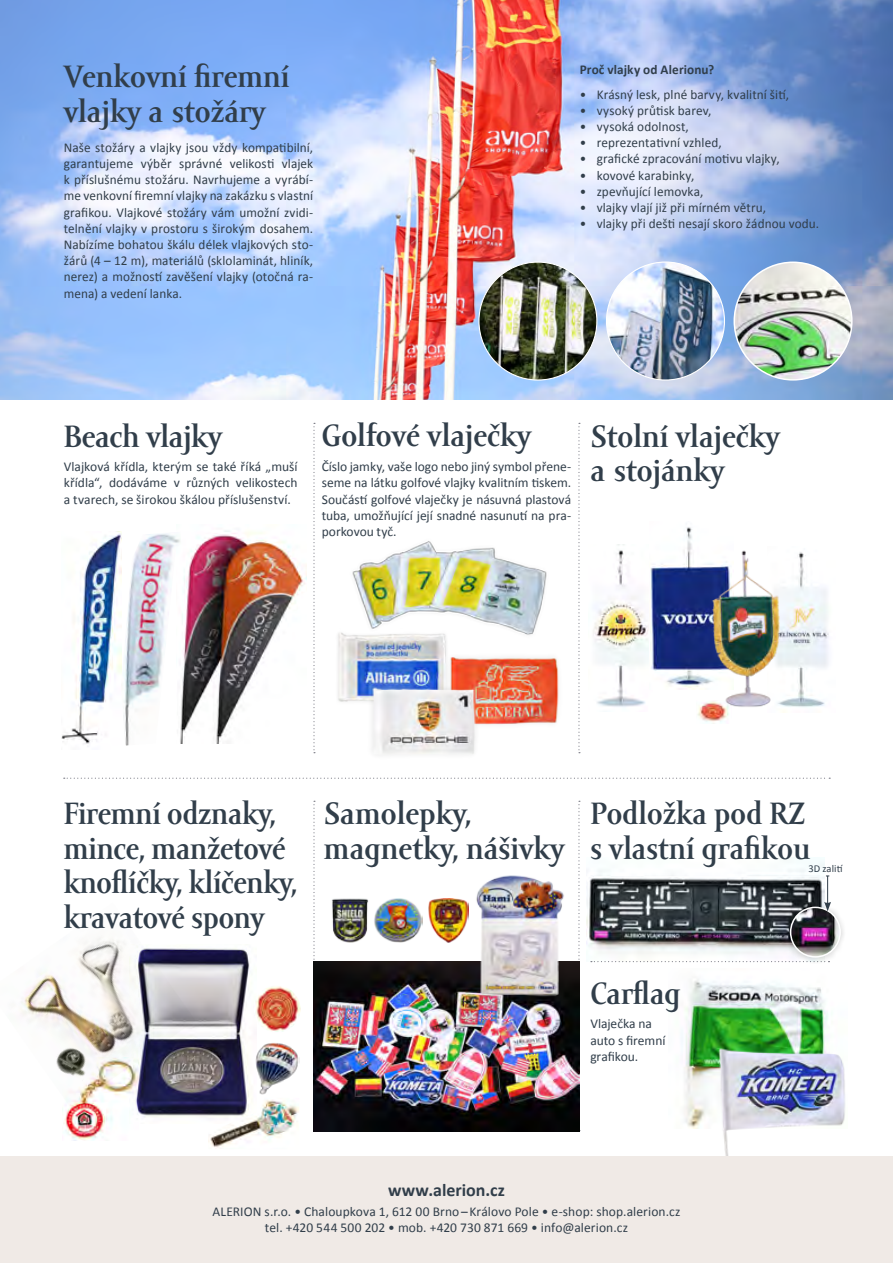
<style>
.page{position:relative;width:893px;height:1263px;background:#fff}
.page>*{position:absolute;margin:0;border:0;box-sizing:border-box;transform-origin:0 0}
.t1{font:700 31.5px/34.5px "Amor Serif Pro";color:#313e4a}
.t2{font:700 18px "Calibri";color:#313e4a}
.t3{font:13.5px/16.2px "Calibri";letter-spacing:.005em;color:#313e4a;text-align:justify}
.t4{font:700 13.5px "Calibri";letter-spacing:.01em;color:#313e4a}
.t5{font:10.5px "Calibri";letter-spacing:.005em;color:#313e4a}
</style>
<div class="page">
<img style="left:684px;top:979px;width:144px;height:150px">
<img style="left:716px;top:1045px;width:129px;height:111px">
<img style="left:587px;top:860px;width:238px;height:102px">
<img style="left:21px;top:937px;width:109px;height:121px">
<img style="left:130px;top:946px;width:120px;height:171px">
<img style="left:697px;top:703px;width:32px;height:20px">
<img style="left:64px;top:1058px;width:75px;height:82px">
<img style="left:338px;top:632px;width:108px;height:70px">
<img style="left:0;top:0;width:893px;height:400px">
<div style="left:0;top:1157px;width:893px;height:106px;background:#f0eae6"></div>
<svg style="left:64px;top:778px;width:766px;height:1px"></svg>
<svg style="left:591px;top:961px;width:193px;height:1px"></svg>
<svg style="left:313px;top:801px;width:2px;height:159px"></svg>
<svg style="left:313px;top:423px;width:2px;height:330px"></svg>
<svg style="left:578px;top:801px;width:2px;height:330px"></svg>
<svg style="left:578px;top:423px;width:2px;height:330px"></svg>
<img style="left:181px;top:530px;width:125px;height:213px">
<img style="left:62px;top:532px;width:59px;height:212px">
<img style="left:347px;top:541px;width:200px;height:100px">
<img style="left:313px;top:961px;width:266px;height:170px">
<img style="left:121px;top:532px;width:60px;height:213px">
<img style="left:439px;top:647px;width:120px;height:78px">
<img style="left:351px;top:673px;width:145px;height:82px">
<img style="left:789px;top:552px;width:40px;height:155px">
<img style="left:593px;top:544px;width:56px;height:163px">
<img style="left:208px;top:1098px;width:91px;height:50px">
<img style="left:428px;top:898px;width:36px;height:45px">
<img style="left:374px;top:898px;width:48px;height:45px">
<img style="left:332px;top:898px;width:37px;height:45px">
<img style="left:479px;top:262px;width:118px;height:118px;border-radius:59px">
<img style="left:606px;top:262px;width:118px;height:118px;border-radius:59px">
<img style="left:650px;top:527px;width:55px;height:163px">
<img style="left:705px;top:550px;width:84px;height:162px">
<img style="left:253px;top:985px;width:47px;height:47px;border-radius:24px">
<img style="left:50px;top:1042px;width:45px;height:43px">
<img style="left:464px;top:875px;width:112px;height:138px">
<img style="left:255px;top:1043px;width:44px;height:52px">
<img style="left:734px;top:262px;width:118px;height:118px;border-radius:59px">
<div style="left:733px;top:261px;width:120px;height:120px;border:2px solid #fff;border-radius:50%"></div>
<div style="left:784px;top:900px;width:63px;height:63px;background:#000;opacity:.2"></div>
<img style="left:791px;top:907px;width:49px;height:50px;border-radius:25px">
<div style="left:790px;top:907px;width:51px;height:51px;border:2px solid #fff;border-radius:50%"></div>
<svg style="left:824px;top:875px;width:7px;height:36px"></svg>
<h1 class="t1" style="left:64px;top:61px;width:227px">Venkovní firemní vlajky a stožáry</h1>
<p class="t4" style="left:580px;top:61px;width:136px">Proč vlajky od Alerionu?</p>
<p class="t3" style="left:580px;top:85px;width:211px">• Krásný lesk, plné barvy, kvalitní šití,</p>
<p class="t3" style="left:580px;top:102px;width:133px">• vysoký průtisk barev,</p>
<p class="t3" style="left:580px;top:118px;width:111px">• vysoká odolnost,</p>
<p class="t3" style="left:580px;top:134px;width:143px">• reprezentativní vzhled,</p>
<p class="t3" style="left:580px;top:150px;width:202px">• grafické zpracování motivu vlajky,</p>
<p class="t3" style="left:580px;top:166px;width:116px">• kovové karabinky,</p>
<p class="t3" style="left:580px;top:183px;width:125px">• zpevňující lemovka,</p>
<p class="t3" style="left:580px;top:199px;width:188px">• vlajky vlají již při mírném větru,</p>
<p class="t3" style="left:580px;top:215px;width:241px">• vlajky při dešti nesají skoro žádnou vodu.</p>
<p class="t3" style="left:64px;top:139px;width:251px">Naše stožáry a vlajky jsou vždy kompatibilní, garantujeme výběr správné velikosti vlajek k příslušnému stožáru. Navrhujeme a vyrábí&shy;me venkovní firemní vlajky na zakázku s vlastní grafikou. Vlajkové stožáry vám umožní zvidi&shy;telnění vlajky v prostoru s širokým dosahem.<br>Nabízíme bohatou škálu délek vlajkových sto&shy;žárů (4 – 12 m), materiálů (sklolaminát, hliník, nerez) a možností zavěšení vlajky (otočná ra&shy;mena) a vedení lanka.</p>
<h1 class="t1" style="left:64px;top:420px;width:160px">Beach vlajky</h1>
<p class="t3" style="left:64px;top:458px;width:235px">Vlajková křídla, kterým se také říká „muší křídla“, dodáváme v různých velikostech a tvarech, se širokou škálou příslušenství.</p>
<h1 class="t1" style="left:322px;top:420px;width:211px">Golfové vlaječky</h1>
<p class="t3" style="left:322px;top:458px;width:251px">Číslo jamky, vaše logo nebo jiný symbol přene&shy;seme na látku golfové vlajky kvalitním tiskem.<br>Součástí golfové vlaječky je násuvná plastová tuba, umožňující její snadné nasunutí na pra&shy;porkovou tyč.</p>
<h1 class="t1" style="left:590px;top:420px;width:191px">Stolní vlaječky a stojánky</h1>
<h1 class="t1" style="left:64px;top:797px;width:235px">Firemní odznaky, mince, manžetové knoflíčky, klíčenky, kravatové spony</h1>
<h1 class="t1" style="left:324px;top:797px;width:242px">Samolepky, magnetky, nášivky</h1>
<h1 class="t1" style="left:590px;top:797px;width:222px">Podložka pod RZ s vlastní grafikou</h1>
<p class="t5" style="left:808px;top:862px;width:36px">3D zalití</p>
<h1 class="t1" style="left:590px;top:977px;width:92px">Carflag</h1>
<p class="t3" style="left:590px;top:1015px;width:77px;text-align:left">Vlaječka na auto s firemní grafikou.</p>
<h2 class="t2" style="left:388px;top:1179px;width:118px">www.alerion.cz</h2>
<p class="t3" style="left:213px;top:1203px;width:469px;text-align:center">ALERION s.r.o. • Chaloupkova 1, 612 00 Brno–Královo Pole • e-shop: shop.alerion.cz tel. +420 544 500 202 • mob. +420 730 871 669 • info@alerion.cz</p>
</div>
